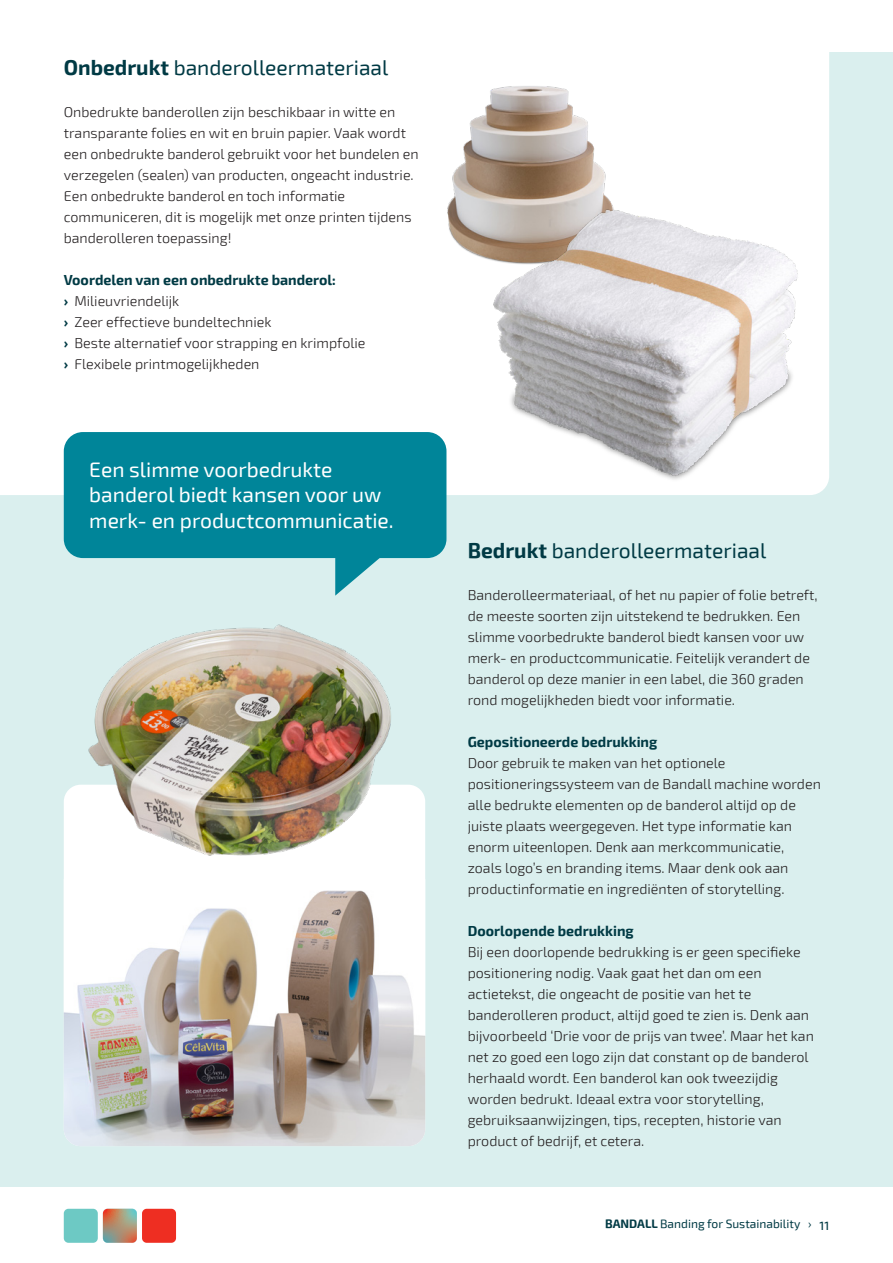
<style>
.page{position:relative;width:893px;height:1263px;background:#fff}
.page>*{position:absolute;margin:0;border:0;box-sizing:border-box;transform-origin:0 0}
.Subkop_Bruin{font:21px/25.2px "Exo 2";color:#fff}
.Subkop{font:21px "Exo 2";color:#003a44}
.Bodytekst_NL{font:300 14.25px/21px "Exo 2";color:#231f20}
.Bodytekst_NL-2{font:700 14.25px "Exo 2";color:#003a44}
.t1{font:12px "Exo 2";color:#003a44}
.s1{font-weight:700}
.s2{font-weight:700;color:#003a44}
.s3{font-weight:500}
</style>
<div class="page">
<div style="left:142px;top:1209px;width:34px;height:34px;background:#ee2e22;border-radius:5px"></div>
<div style="left:64px;top:1209px;width:34px;height:34px;background:#6dc9c4;border-radius:5px"></div>
<svg style="left:103px;top:1209px;width:34px;height:34px"></svg>
<div style="left:0;top:52px;width:893px;height:1134px;background:#daefee"></div>
<div style="left:0;top:52px;width:829px;height:443px;background:#fff"></div>
<div style="left:64px;top:785px;width:361px;height:361px;background:#fff;border-radius:17px"></div>
<img style="left:64px;top:890px;width:361px;height:256px">
<img style="left:400px;top:79px;width:255px;height:206px">
<img style="left:476px;top:201px;width:329px;height:286px">
<div style="left:64px;top:432px;width:382px;height:126px;background:#008599;border-radius:19px"></div>
<svg style="left:335px;top:558px;width:48px;height:38px"></svg>
<img style="left:85px;top:624px;width:319px;height:232px">
<p class="Subkop" style="left:64px;top:55px;width:326px"><span class="s1">Onbedrukt</span> banderolleermateriaal</p>
<p class="Bodytekst_NL" style="left:64px;top:102px;width:356px">Onbedrukte banderollen zijn beschikbaar in witte en transparante folies en wit en bruin papier. Vaak wordt een onbedrukte banderol gebruikt voor het bundelen en verzegelen (sealen) van producten, ongeacht industrie.</p>
<p class="Bodytekst_NL" style="left:64px;top:186px;width:349px">Een onbedrukte banderol en toch informatie communiceren, dit is mogelijk met onze printen tijdens banderolleren toepassing!</p>
<p class="Bodytekst_NL-2" style="left:64px;top:271px;width:274px">Voordelen van een onbedrukte banderol:</p>
<p class="Bodytekst_NL" style="left:64px;top:291px;width:117px"><span class="s2">›</span> Milieuvriendelijk</p>
<p class="Bodytekst_NL" style="left:64px;top:312px;width:209px"><span class="s2">›</span> Zeer effectieve bundeltechniek</p>
<p class="Bodytekst_NL" style="left:64px;top:333px;width:303px"><span class="s2">›</span> Beste alternatief voor strapping en krimpfolie</p>
<p class="Bodytekst_NL" style="left:64px;top:354px;width:197px"><span class="s2">›</span> Flexibele printmogelijkheden</p>
<p class="Subkop_Bruin" style="left:89px;top:458px;width:306px">Een slimme voorbedrukte banderol biedt kansen voor uw merk- en productcommunicatie.</p>
<p class="Subkop" style="left:468px;top:538px;width:300px"><span class="s1">Bedrukt</span> banderolleermateriaal</p>
<p class="Bodytekst_NL" style="left:468px;top:585px;width:351px">Banderolleermateriaal, of het nu papier of folie betreft, de meeste soorten zijn uitstekend te bedrukken. Een slimme voorbedrukte banderol biedt kansen voor uw merk- en productcommunicatie. Feitelijk verandert de banderol op deze manier in een label, die 360 graden rond mogelijkheden biedt voor informatie.</p>
<p class="Bodytekst_NL-2" style="left:468px;top:733px;width:191px">Gepositioneerde bedrukking</p>
<p class="Bodytekst_NL" style="left:468px;top:753px;width:355px">Door gebruik te maken van het optionele positioneringssysteem van de Bandall machine worden alle bedrukte elementen op de banderol altijd op de juiste plaats weergegeven. Het type informatie kan enorm uiteenlopen. Denk aan merkcommunicatie, zoals logo’s en branding items. Maar denk ook aan productinformatie en ingrediënten of storytelling.</p>
<p class="Bodytekst_NL-2" style="left:468px;top:922px;width:168px">Doorlopende bedrukking</p>
<p class="Bodytekst_NL" style="left:468px;top:942px;width:348px">Bij een doorlopende bedrukking is er geen specifieke positionering nodig. Vaak gaat het dan om een actietekst, die ongeacht de positie van het te banderolleren product, altijd goed te zien is. Denk aan bijvoorbeeld ‘Drie voor de prijs van twee’. Maar het kan net zo goed een logo zijn dat constant op de banderol herhaald wordt. Een banderol kan ook tweezijdig worden bedrukt. Ideaal extra voor storytelling, gebruiksaanwijzingen, tips, recepten, historie van product of bedrijf, et cetera.</p>
<p class="t1" style="left:605px;top:1217px;width:226px"><span class="s1">BANDALL</span> Banding for Sustainability › <span class="s3">11</span></p>
</div>
